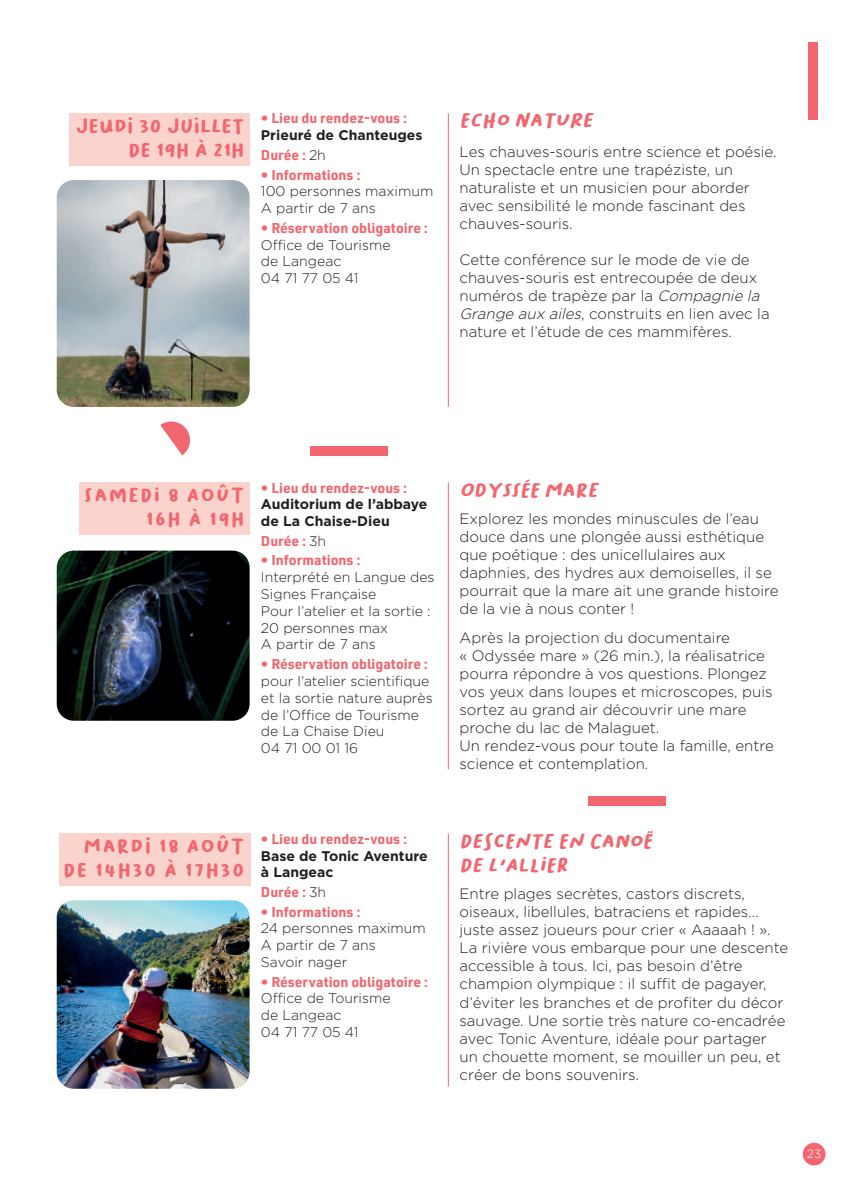
<style>
.page{position:relative;width:851px;height:1191px;background:#fff}
.page>*{position:absolute;margin:0;border:0;box-sizing:border-box;transform-origin:0 0}
.t1{font:italic 20px/24px "Bakso Sapi";color:#f1666f}
.t2{font:20px/24px "Bakso Sapi";letter-spacing:.06em;color:#f1666f;text-align:right}
.t3{font:20px/24px "Bakso Sapi";color:#f1666f;text-align:right}
.t4{font:300 15px/18px "Gotham";color:#231f20}
.t5{font:300 14px/16.8px "Gotham";color:#231f20}
.t6{font:700 14px "URWDIN";color:#f1666f}
.t7{font:700 14px/16.8px "Gotham";color:#231f20}
.t8{font:300 12px "Gotham";color:#fff}
.s1{font-family:"Gotham";font-weight:300;color:#231f20}
.s2{font-style:italic}
</style>
<div class="page">
<div style="left:802px;top:1142px;width:23px;height:23px;background:#f1666f;border-radius:50%"></div>
<img style="left:57px;top:180px;width:192px;height:227px">
<div style="left:70px;top:113px;width:180px;height:53px;background:#fbd3cd"></div>
<hr style="left:448px;top:113px;width:1px;height:294px;background:#f1666f">
<img style="left:57px;top:550px;width:192px;height:170px">
<div style="left:79px;top:482px;width:171px;height:53px;background:#fbd3cd"></div>
<hr style="left:448px;top:482px;width:1px;height:287px;background:#f1666f">
<img style="left:57px;top:900px;width:192px;height:188px">
<div style="left:59px;top:833px;width:191px;height:53px;background:#fbd3cd"></div>
<hr style="left:448px;top:833px;width:1px;height:253px;background:#f1666f">
<div style="left:310px;top:446px;width:77px;height:9px;background:#f1666f"></div>
<div style="left:588px;top:796px;width:77px;height:10px;background:#f1666f"></div>
<div style="left:808px;top:43px;width:10px;height:77px;background:#f1666f"></div>
<svg style="left:160px;top:421px;width:30px;height:34px"></svg>
<h1 class="t3" style="left:75px;top:114px;width:170px">JEUDI 30 JUILLET<br>DE 19H À 21H</h1>
<h1 class="t1" style="left:459px;top:109px;width:25px">ECHO</h1>
<h1 class="t1" style="left:514px;top:109px;width:84px">NATURE</h1>
<p class="t6" style="left:261px;top:109px;width:148px">• Lieu du rendez-vous :</p>
<p class="t7" style="left:261px;top:127px;width:163px">Prieuré de Chanteuges</p>
<p class="t6" style="left:261px;top:145px;width:66px">Durée : <span class="s1">2h</span></p>
<p class="t6" style="left:261px;top:165px;width:101px">• Informations :</p>
<p class="t5" style="left:261px;top:183px;width:174px">100 personnes maximum<br>A partir de 7 ans</p>
<p class="t6" style="left:261px;top:218px;width:169px">• Réservation obligatoire :</p>
<p class="t5" style="left:261px;top:236px;width:131px">Office de Tourisme de Langeac<br>04 71 77 05 41</p>
<p class="t4" style="left:459px;top:143px;width:318px">Les chauves-souris entre science et poésie.<br>Un spectacle entre une trapéziste, un naturaliste et un musicien pour aborder avec sensibilité le monde fascinant des chauves-souris.</p>
<p class="t4" style="left:459px;top:251px;width:311px">Cette conférence sur le mode de vie de chauves-souris est entrecoupée de deux numéros de trapèze par la <span class="s2">Compagnie la Grange aux ailes</span>, construits en lien avec la nature et l’étude de ces mammifères.</p>
<h1 class="t2" style="left:84px;top:483px;width:162px">SAMEDI 8 AOÛT<br>16H À 19H</h1>
<h1 class="t1" style="left:459px;top:478px;width:16px">ODY</h1>
<h1 class="t1" style="left:501px;top:478px;width:98px">SSÉE MARE</h1>
<p class="t6" style="left:261px;top:478px;width:148px">• Lieu du rendez-vous :</p>
<p class="t7" style="left:261px;top:496px;width:168px">Auditorium de l’abbaye de La Chaise-Dieu</p>
<p class="t6" style="left:261px;top:531px;width:67px">Durée : <span class="s1">3h</span></p>
<p class="t6" style="left:261px;top:551px;width:101px">• Informations :</p>
<p class="t5" style="left:261px;top:568px;width:175px">Interprété en Langue des<br>Signes Française<br>Pour l’atelier et la sortie :<br>20 personnes max<br>A partir de 7 ans</p>
<p class="t6" style="left:261px;top:654px;width:169px">• Réservation obligatoire :</p>
<p class="t5" style="left:261px;top:672px;width:173px">pour l’atelier scientifique et la sortie nature auprès de l’Office de Tourisme de La Chaise Dieu<br>04 71 00 01 16</p>
<p class="t4" style="left:459px;top:509px;width:320px">Explorez les mondes minuscules de l’eau douce dans une plongée aussi esthétique que poétique : des unicellulaires aux daphnies, des hydres aux demoiselles, il se pourrait que la mare ait une grande histoire de la vie à nous conter !</p>
<p class="t4" style="left:459px;top:628px;width:316px">Après la projection du documentaire<br>« Odyssée mare » (26 min.), la réalisatrice pourra répondre à vos questions. Plongez vos yeux dans loupes et microscopes, puis sortez au grand air découvrir une mare proche du lac de Malaguet.<br>Un rendez-vous pour toute la famille, entre science et contemplation.</p>
<h1 class="t1" style="left:459px;top:829px;width:198px;text-indent:99px">EN CANOË<br>DE L'ALLIER</h1>
<h1 class="t2" style="left:63px;top:834px;width:182px">MARDI 18 AOÛT<br>DE 14H30 À 17H30</h1>
<h1 class="t1" style="left:459px;top:829px;width:69px">DESCENTE</h1>
<p class="t6" style="left:261px;top:829px;width:148px">• Lieu du rendez-vous :</p>
<p class="t7" style="left:261px;top:847px;width:168px">Base de Tonic Aventure à Langeac</p>
<p class="t6" style="left:261px;top:882px;width:67px">Durée : <span class="s1">3h</span></p>
<p class="t6" style="left:261px;top:902px;width:101px">• Informations :</p>
<p class="t5" style="left:261px;top:920px;width:166px">24 personnes maximum<br>A partir de 7 ans<br>Savoir nager</p>
<p class="t6" style="left:261px;top:972px;width:169px">• Réservation obligatoire :</p>
<p class="t5" style="left:261px;top:990px;width:131px">Office de Tourisme de Langeac<br>04 71 77 05 41</p>
<p class="t4" style="left:459px;top:885px;width:330px">Entre plages secrètes, castors discrets, oiseaux, libellules, batraciens et rapides… juste assez joueurs pour crier « Aaaaah ! ».<br>La rivière vous embarque pour une descente accessible à tous. Ici, pas besoin d’être champion olympique : il suffit de pagayer, d’éviter les branches et de profiter du décor sauvage. Une sortie très nature co-encadrée avec Tonic Aventure, idéale pour partager un chouette moment, se mouiller un peu, et créer de bons souvenirs.</p>
<p class="t8" style="left:806px;top:1147px;width:16px">23</p>
</div>
